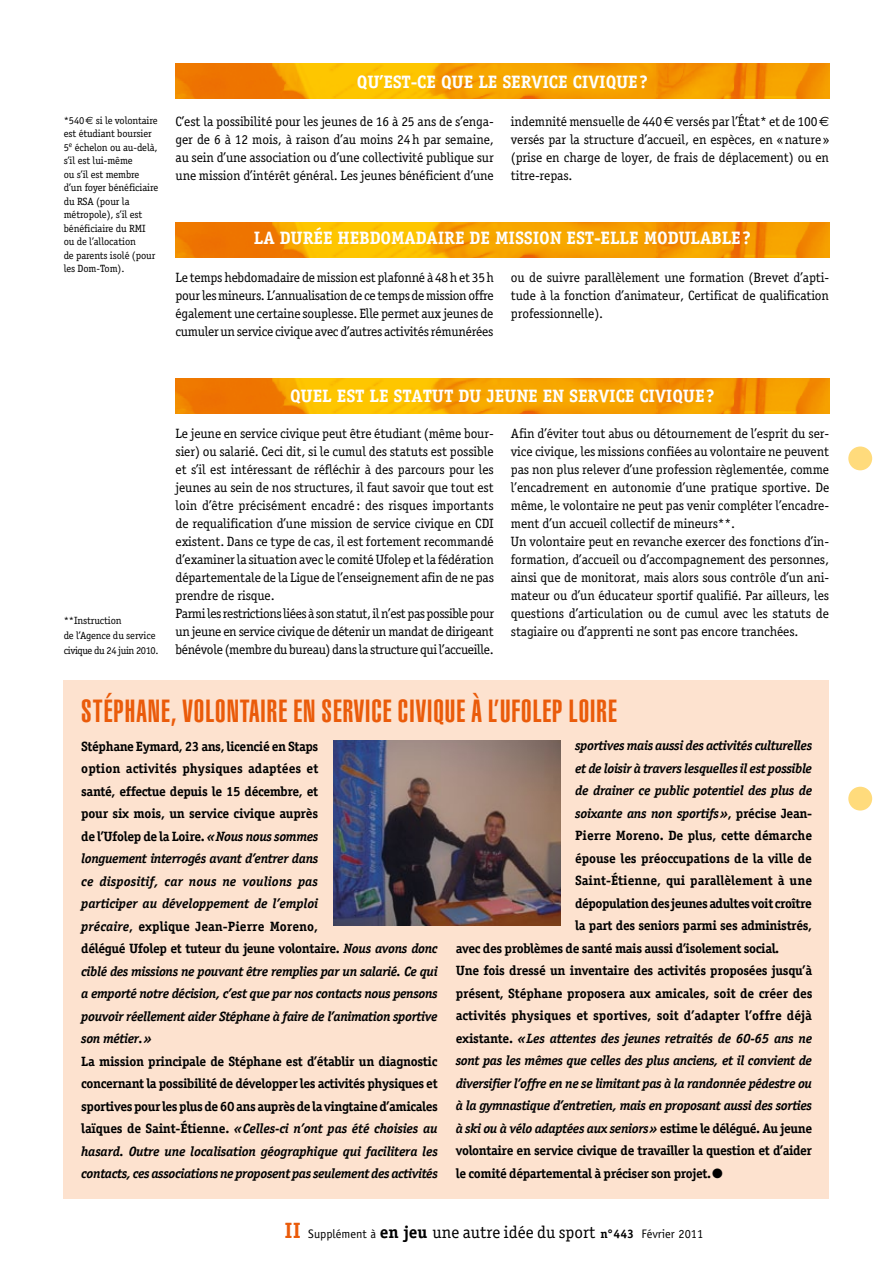
<style>
.page{position:relative;width:893px;height:1263px;background:#fff}
.page>*{position:absolute;margin:0;border:0;box-sizing:border-box;transform-origin:0 0}
.t1{font:900 extra-condensed 31.5px "Helvetica";letter-spacing:.03em;color:#ea5b0a}
.t2{font:700 18px "Officina Serif";letter-spacing:-.01em;color:#fff}
.t3{font:13.5px/18px "Officina Serif";letter-spacing:-.01em;color:#000;text-align:justify}
.t4{font:italic 700 13.5px/22.5px "Officina Serif";letter-spacing:-.03em;color:#000}
.t5{font:700 13.5px/22.5px "Officina Serif";letter-spacing:-.03em;color:#000;text-align:justify}
.t6{font:700 13.5px "Officina Serif";color:#000}
.t7{font:700 13.5px "Officina Serif";letter-spacing:-.01em;color:#000}
.t8{font:700 13.5px "Officina Serif";letter-spacing:-.005em;color:#000}
.t9{font:12.3px "Officina Sans";color:#000}
.t10{font:10.5px/13.5px "Officina Serif";letter-spacing:-.01em;color:#000}
.s1{font-family:"Euro Sans"}
.s2{font-style:normal}
.s3{font-style:italic}
.s4{font-family:"Officina Serif";font-weight:700;font-size:22.2px;color:#ea5b0a}
.s5{font-family:"Officina Serif";font-weight:700;font-size:17.25px}
.s6{font-family:"Officina Serif";font-size:17.25px}
.s7{font-family:"Officina Serif";font-weight:700}
</style>
<div class="page">
<div style="left:848px;top:446px;width:24px;height:24px;background:#ffdb7c;border-radius:50%"></div>
<div style="left:848px;top:787px;width:24px;height:23px;background:#ffdb7c;border-radius:50%"></div>
<img style="left:176px;top:64px;width:653px;height:35px">
<img style="left:176px;top:222px;width:653px;height:35px">
<img style="left:176px;top:379px;width:653px;height:35px">
<div style="left:64px;top:680px;width:765px;height:519px;background:#fde2cf"></div>
<img style="left:333px;top:740px;width:227px;height:185px">
<p class="t10" style="left:64px;top:113px;width:96px">*540<span class="s1">€</span> si le volontaire est étudiant boursier<br>5<sup>e</sup> échelon ou au-delà, s’il est lui-même<br>ou s’il est membre d’un foyer bénéficiaire du RSA (pour la métropole), s’il est bénéficiaire du RMI ou de l’allocation<br>de parents isolé (pour les Dom-Tom).</p>
<h2 class="t2" style="left:357px;top:71px;width:292px">QU’EST-CE QUE LE SERVICE CIVIQUE?</h2>
<p class="t3" style="left:176px;top:112px;width:320px">C’est la possibilité pour les jeunes de 16 à 25 ans de s’enga&shy;ger de 6 à 12 mois, à raison d’au moins 24h par semaine, au sein d’une association ou d’une collectivité publique sur une mission d’intérêt général. Les jeunes bénéficient d’une</p>
<p class="t3" style="left:511px;top:112px;width:320px">indemnité mensuelle de 440<span class="s1">€</span> versés par l’État* et de 100<span class="s1">€ </span>versés par la structure d’accueil, en espèces, en «nature» (prise en charge de loyer, de frais de déplacement) ou en titre-repas.</p>
<h2 class="t2" style="left:254px;top:227px;width:498px">LA DURÉE HEBDOMADAIRE DE MISSION EST-ELLE MODULABLE?</h2>
<p class="t3" style="left:176px;top:268px;width:320px">Le temps hebdomadaire de mission est plafonné à 48h et 35h pour les mineurs. L’annualisation de ce temps de mission offre également une certaine souplesse. Elle permet aux jeunes de cumuler un service civique avec d’autres activités rémunérées</p>
<p class="t3" style="left:511px;top:268px;width:320px">ou de suivre parallèlement une formation (Brevet d’apti&shy;tude à la fonction d’animateur, Certificat de qualification professionnelle).</p>
<p class="t10" style="left:64px;top:613px;width:96px;line-height:15px">**Instruction<br>de l’Agence du service civique du 24 juin 2010.</p>
<h2 class="t2" style="left:290px;top:384px;width:426px">QUEL EST LE STATUT DU JEUNE EN SERVICE CIVIQUE?</h2>
<p class="t3" style="left:176px;top:424px;width:320px;text-align:left">Le jeune en service civique peut être étudiant (même bour&shy;sier) ou salarié. Ceci dit, si le cumul des statuts est possible et s’il est intéressant de réfléchir à des parcours pour les jeunes au sein de nos structures, il faut savoir que tout est loin d’être précisément encadré : des risques importants de requalification d’une mission de service civique en CDI existent. Dans ce type de cas, il est fortement recommandé d’examiner la situation avec le comité Ufolep et la fédération départementale de la Ligue de l’enseignement afin de ne pas prendre de risque.<br>Parmi les restrictions liées à son statut, il n’est pas possible pour un jeune en service civique de détenir un mandat de dirigeant bénévole (membre du bureau) dans la structure qui l’accueille.</p>
<p class="t3" style="left:511px;top:424px;width:320px;text-align:left">Afin d’éviter tout abus ou détournement de l’esprit du ser&shy;vice civique, les missions confiées au volontaire ne peuvent pas non plus relever d’une profession règlementée, comme l’encadrement en autonomie d’une pratique sportive. De même, le volontaire ne peut pas venir compléter l’encadre&shy;ment d’un accueil collectif de mineurs**.<br>Un volontaire peut en revanche exercer des fonctions d’in&shy;formation, d’accueil ou d’accompagnement des personnes, ainsi que de monitorat, mais alors sous contrôle d’un ani&shy;mateur ou d’un éducateur sportif qualifié. Par ailleurs, les questions d’articulation ou de cumul avec les statuts de stagiaire ou d’apprenti ne sont pas encore tranchées.</p>
<h1 class="t1" style="left:81px;top:693px;width:537px">STÉPHANE, VOLONTAIRE EN SERVICE CIVIQUE À L’UFOLEP LOIRE</h1>
<p class="t4" style="left:81px;top:735px;width:358px"><span class="s2">Stéphane Eymard, 23 ans, licencié en Staps<br>option activités physiques adaptées et<br>santé, effectue depuis le 15 décembre, et<br>pour six mois, un service civique auprès<br>de l’Ufolep de la Loire.</span> «Nous nous sommes<br>longuement interrogés avant d’entrer dans<br>ce dispositif, car nous ne voulions pas<br>participer au développement de l’emploi<br>précaire<span class="s2">, explique Jean-Pierre Moreno,<br>délégué Ufolep et tuteur du jeune volontaire.</span> Nous avons donc ciblé des missions ne pouvant être remplies par un salarié. Ce qui a emporté notre décision, c’est que par nos contacts nous pensons pouvoir réellement aider Stéphane à faire de l’animation sportive son métier.»</p>
<p class="t5" style="left:81px;top:1050px;width:358px">La mission principale de Stéphane est d’établir un diagnostic concernant la possibilité de développer les activités physiques et sportives pour les plus de 60 ans auprès de la vingtaine d’amicales laïques de Saint-Étienne. <span class="s3">«Celles-ci n’ont pas été choisies au hasard. Outre une localisation géographique qui facilitera les contacts, ces associations ne proposent pas seulement des activités</span></p>
<p class="t4" style="left:575px;top:734px;width:238px">sportives mais aussi des activités culturelles</p>
<p class="t4" style="left:575px;top:757px;width:238px">et de loisir à travers lesquelles il est possible</p>
<p class="t4" style="left:575px;top:779px;width:239px">de drainer ce public potentiel des plus de</p>
<p class="t4" style="left:575px;top:802px;width:238px">soixante ans non sportifs»<span class="s2">, précise Jean-</span></p>
<p class="t8" style="left:575px;top:827px;width:238px">Pierre Moreno. De plus, cette démarche</p>
<p class="t7" style="left:575px;top:850px;width:238px">épouse les préoccupations de la ville de</p>
<p class="t6" style="left:575px;top:872px;width:238px">Saint-Étienne, qui parallèlement à une</p>
<p class="t5" style="left:575px;top:892px;width:238px">dépopulation des jeunes adultes voit croître</p>
<p class="t5" style="left:575px;top:914px;width:238px">la part des seniors parmi ses administrés,</p>
<p class="t5" style="left:456px;top:937px;width:325px">avec des problèmes de santé mais aussi d’isolement social.</p>
<p class="t5" style="left:456px;top:959px;width:358px">Une fois dressé un inventaire des activités proposées jusqu’à</p>
<p class="t7" style="left:456px;top:985px;width:358px">présent, Stéphane proposera aux amicales, soit de créer des</p>
<p class="t6" style="left:456px;top:1007px;width:358px">activités physiques et sportives, soit d’adapter l’offre déjà</p>
<p class="t4" style="left:456px;top:1027px;width:358px"><span class="s2">existante.</span> «Les attentes des jeunes retraités de 60-65 ans ne</p>
<p class="t4" style="left:456px;top:1049px;width:358px">sont pas les mêmes que celles des plus anciens, et il convient de</p>
<p class="t4" style="left:456px;top:1072px;width:358px">diversifier l’offre en ne se limitant pas à la randonnée pédestre ou</p>
<p class="t4" style="left:456px;top:1094px;width:358px">à la gymnastique d’entretien, mais en proposant aussi des sorties</p>
<p class="t4" style="left:456px;top:1117px;width:358px">à ski ou à vélo adaptées aux seniors» <span class="s2">estime le délégué. Au jeune</span></p>
<p class="t5" style="left:456px;top:1139px;width:358px">volontaire en service civique de travailler la question et d’aider</p>
<p class="t5" style="left:456px;top:1162px;width:269px">le comité départemental à préciser son projet.●</p>
<p class="t9" style="left:285px;top:1226px;width:420px"><span class="s4">II</span> Supplément à <span class="s5">en jeu</span> <span class="s6">une autre idée du sport</span> <span class="s7">n°443</span> Février 2011</p>
</div>
